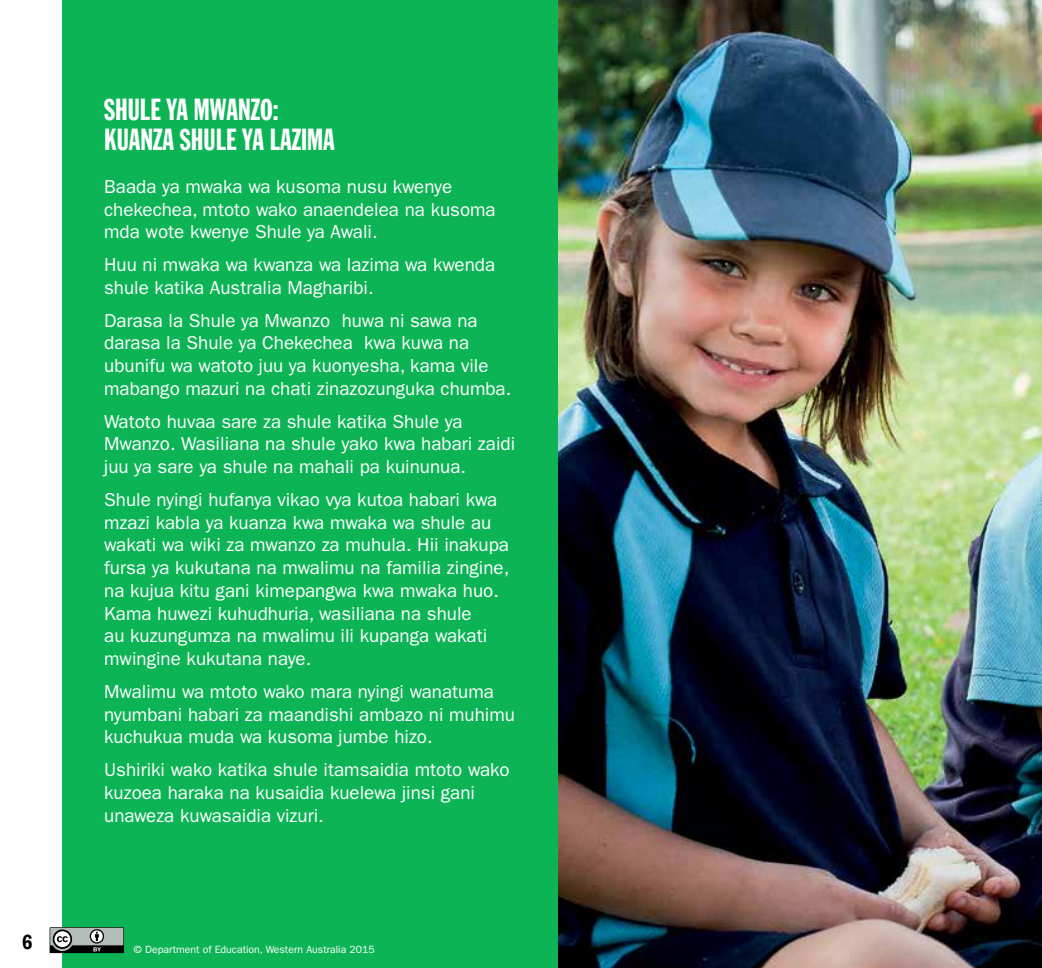
<style>
.page{position:relative;width:1042px;height:968px;background:#fff}
.page>*{position:absolute;margin:0;border:0;box-sizing:border-box;transform-origin:0 0}
.t1{font:29.75px/29.8px "Franklin Gothic Extra Cond";color:#fff}
.t2{font:600 condensed 21px "Franklin Gothic";color:#000}
.t3{font:18.9px/22.8px "ITC Franklin Gothic Std";color:#fff}
.t4{font:10.5px "ITC Franklin Gothic Std";color:#fff}
</style>
<div class="page">
<div style="left:63px;top:0;width:496px;height:967px;background:#0db455"></div>
<img style="left:559px;top:0;width:483px;height:967px">
<svg style="left:50px;top:926px;width:74px;height:26px;background:#79847f"></svg>
<p class="t2" style="left:22px;top:928px;width:12px">6</p>
<h1 class="t1" style="left:104px;top:96px;width:232px">SHULE YA MWANZO:<br>KUANZA SHULE YA LAZIMA</h1>
<p class="t3" style="left:104px;top:175px;width:393px">Baada ya mwaka wa kusoma nusu kwenye chekechea, mtoto wako anaendelea na kusoma mda wote kwenye Shule ya Awali.</p>
<p class="t3" style="left:104px;top:253px;width:392px">Huu ni mwaka wa kwanza wa lazima wa kwenda shule katika Australia Magharibi.</p>
<p class="t3" style="left:104px;top:309px;width:409px">Darasa la Shule ya Mwanzo huwa ni sawa na darasa la Shule ya Chekechea kwa kuwa na ubunifu wa watoto juu ya kuonyesha, kama vile mabango mazuri na chati zinazozunguka chumba.</p>
<p class="t3" style="left:104px;top:410px;width:412px">Watoto huvaa sare za shule katika Shule ya<br>Mwanzo. Wasiliana na shule yako kwa habari zaidi juu ya sare ya shule na mahali pa kuinunua.</p>
<p class="t3" style="left:104px;top:488px;width:407px">Shule nyingi hufanya vikao vya kutoa habari kwa mzazi kabla ya kuanza kwa mwaka wa shule au wakati wa wiki za mwanzo za muhula. Hii inakupa fursa ya kukutana na mwalimu na familia zingine, na kujua kitu gani kimepangwa kwa mwaka huo.<br>Kama huwezi kuhudhuria, wasiliana na shule<br>au kuzungumza na mwalimu ili kupanga wakati mwingine kukutana naye.</p>
<p class="t3" style="left:104px;top:680px;width:412px">Mwalimu wa mtoto wako mara nyingi wanatuma nyumbani habari za maandishi ambazo ni muhimu kuchukua muda wa kusoma jumbe hizo.</p>
<p class="t3" style="left:104px;top:758px;width:407px">Ushiriki wako katika shule itamsaidia mtoto wako kuzoea haraka na kusaidia kuelewa jinsi gani unaweza kuwasaidia vizuri.</p>
<p class="t4" style="left:134px;top:943px;width:242px">© Department of Education, Western Australia 2015</p>
</div>
